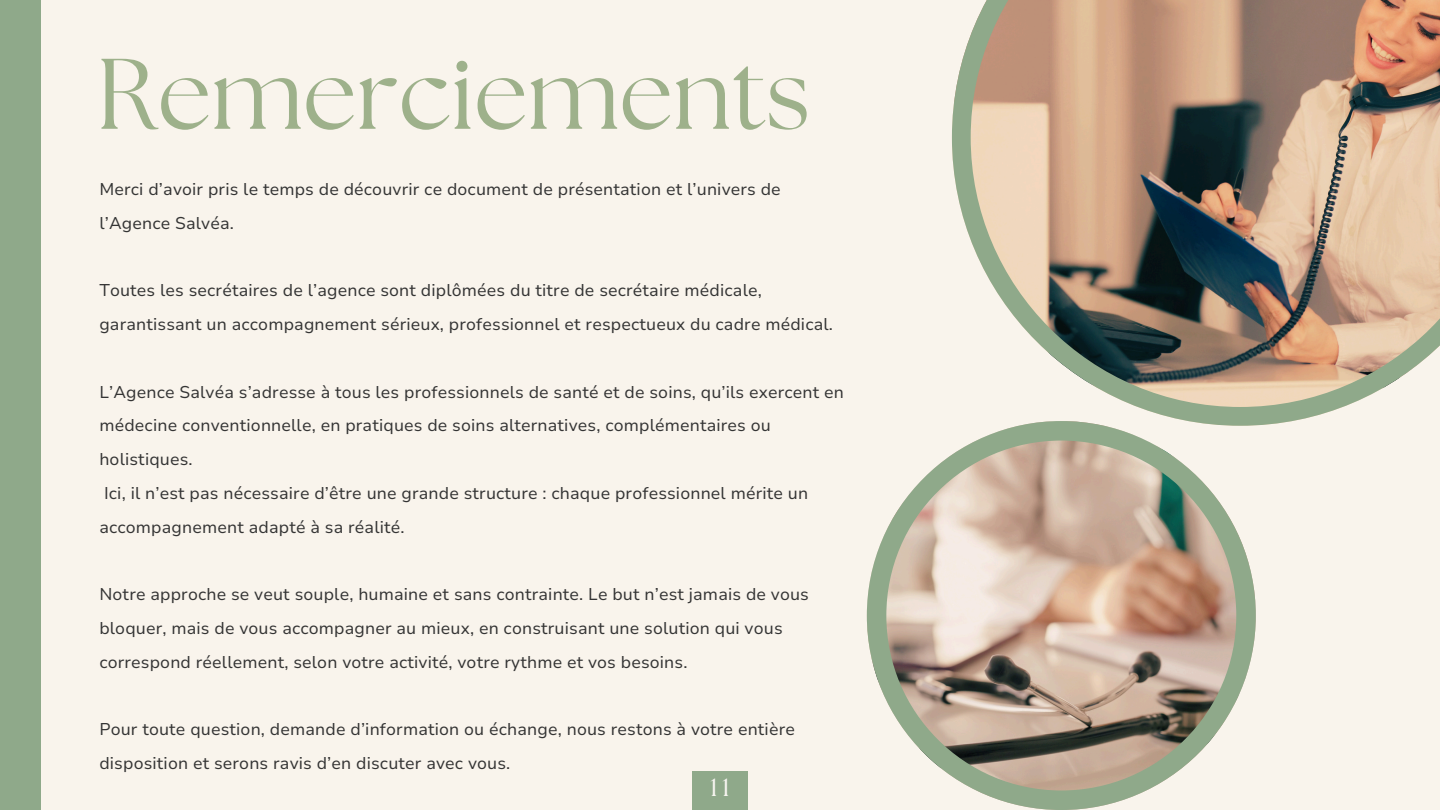
<style>
.page{position:relative;width:1440px;height:810px;background:#f9f4ec}
.page>*{position:absolute;margin:0;border:0;box-sizing:border-box;transform-origin:0 0}
.t1{font:100px "The Seasons";color:#9eb18b}
.t2{font:25px "The Seasons";color:#f8f5f1}
.t3{font:17px/33.8px "Nunito Sans 10 pt";letter-spacing:.01em;color:#343434}
</style>
<div class="page">
<svg style="left:952px;top:0;width:488px;height:426px;background:#b29e89"></svg>
<svg style="left:867px;top:421px;width:389px;height:389px"></svg>
<div style="left:0;top:0;width:40px;height:810px;background:#8fa98a"></div>
<div style="left:692px;top:771px;width:56px;height:39px;background:#8fa98a"></div>
<h1 class="t1" style="left:96px;top:49px;width:715px">Remerciements</h1>
<p class="t3" style="left:99px;top:173px;width:683px">Merci d’avoir pris le temps de découvrir ce document de présentation et l’univers de l’Agence Salvéa.</p>
<p class="t3" style="left:99px;top:274px;width:735px">Toutes les secrétaires de l’agence sont diplômées du titre de secrétaire médicale, garantissant un accompagnement sérieux, professionnel et respectueux du cadre médical.</p>
<p class="t3" style="left:99px;top:375px;width:746px">L’Agence Salvéa s’adresse à tous les professionnels de santé et de soins, qu’ils exercent en médecine conventionnelle, en pratiques de soins alternatives, complémentaires ou holistiques.</p>
<p class="t3" style="left:99px;top:476px;width:710px">Ici, il n’est pas nécessaire d’être une grande structure : chaque professionnel mérite un accompagnement adapté à sa réalité.</p>
<p class="t3" style="left:99px;top:578px;width:711px">Notre approche se veut souple, humaine et sans contrainte. Le but n’est jamais de vous bloquer, mais de vous accompagner au mieux, en construisant une solution qui vous correspond réellement, selon votre activité, votre rythme et vos besoins.</p>
<p class="t3" style="left:99px;top:713px;width:697px">Pour toute question, demande d’information ou échange, nous restons à votre entière disposition et serons ravis d’en discuter avec vous.</p>
<p class="t2" style="left:710px;top:776px;width:21px">11</p>
</div>
